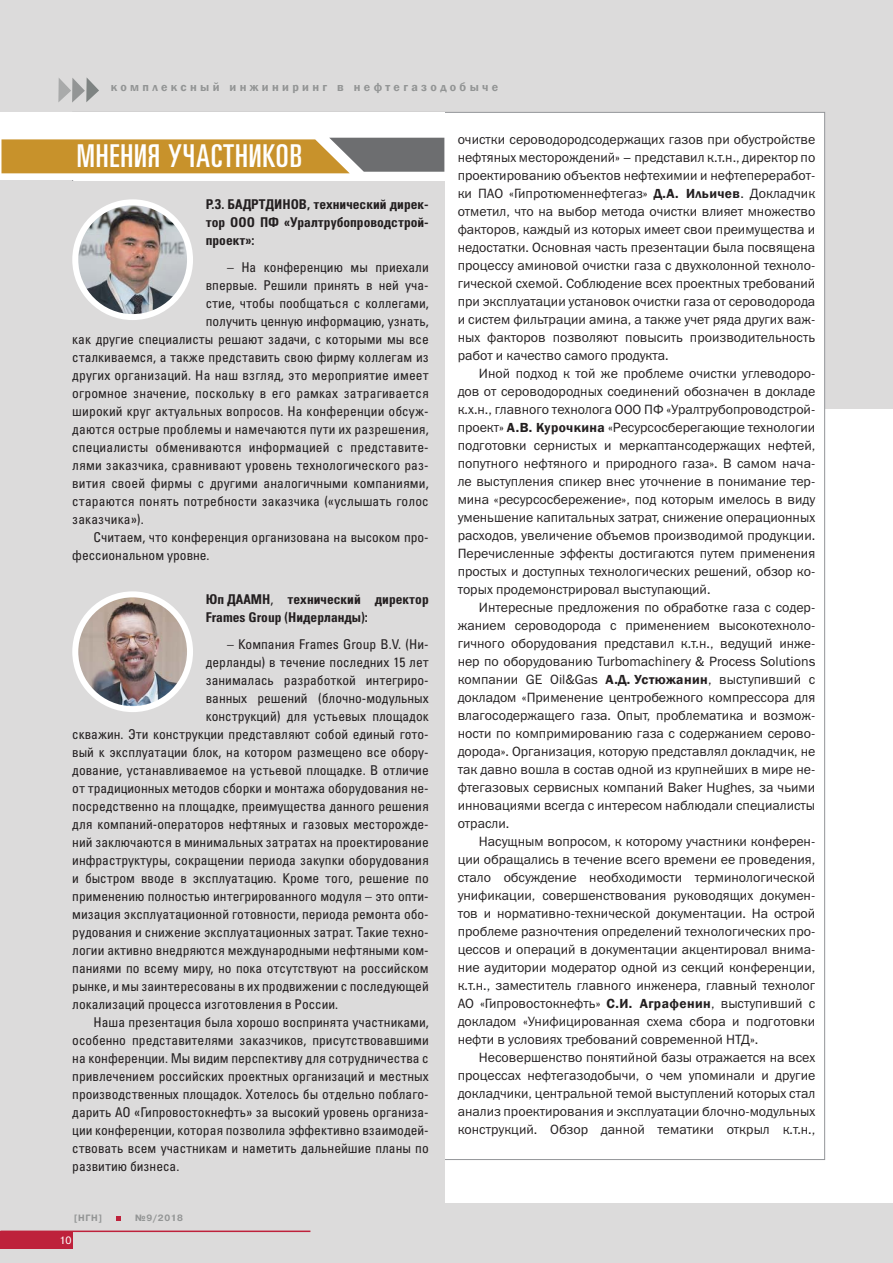
<style>
.page{position:relative;width:893px;height:1263px;background:#fff}
.page>*{position:absolute;margin:0;border:0;box-sizing:border-box;transform-origin:0 0}
.t1{font:ultra-condensed 31.5px "Partner";letter-spacing:.03em;color:#fff}
.t2{font:13.5px/18px "Franklin Gothic Book C";color:#231f20;text-align:justify}
.t3{font:13.5px "Partner Condensed";color:#231f20}
.t4{font:700 13.5px/18px "Partner Condensed";color:#231f20;text-align:justify}
.t5{font:600 12px "Franklin Gothic";letter-spacing:.28em;color:#939595}
.t6{font:10.5px "Pragmatica";color:#fff}
.t7{font:700 9px "Pragmatica";letter-spacing:.075em;color:#939595}
.s1{font-weight:400}
.s2{font-family:"Franklin Gothic";font-weight:600}
</style>
<div class="page">
<div style="left:0;top:1203px;width:893px;height:60px;background:#dcdbdb"></div>
<div style="left:0;top:1231px;width:72px;height:17px;background:#be213b"></div>
<svg style="left:117px;top:1216px;width:4px;height:5px"></svg>
<hr style="left:0;top:1231px;width:310px;height:1px;background:#be213b">
<div style="left:0;top:0;width:893px;height:408px;background:#dcdbdb"></div>
<svg style="left:58px;top:77px;width:41px;height:26px"></svg>
<div style="left:73px;top:112px;width:752px;height:1048px;background:#fff"></div>
<div style="left:0;top:181px;width:444px;height:1022px;background:#dcdbdb"></div>
<div style="left:0;top:112px;width:444px;height:68px;background:#fff"></div>
<svg style="left:2px;top:138px;width:442px;height:35px"></svg>
<img style="left:75px;top:202px;width:115px;height:115px;border-radius:50%">
<div style="left:72px;top:199px;width:121px;height:121px;border:6px solid #fff;border-radius:50%"></div>
<img style="left:75px;top:594px;width:115px;height:115px;border-radius:50%">
<div style="left:72px;top:591px;width:121px;height:121px;border:6px solid #fff;border-radius:50%"></div>
<p class="t5" style="left:111px;top:80px;width:389px">комплексный инжиниринг в нефтегазодобыче</p>
<h1 class="t1" style="left:77px;top:145px;width:227px">МНЕНИЯ УЧАСТНИКОВ</h1>
<p class="t4" style="left:206px;top:197px;width:224px">Р.З. БАДРТДИНОВ, технический дирек&shy;тор ООО ПФ «Уралтрубопроводстрой&shy;проект»:</p>
<p class="t3" style="left:227px;top:262px;width:203px">– На конференцию мы приехали</p>
<p class="t3" style="left:206px;top:280px;width:224px">впервые. Решили принять в ней уча-</p>
<p class="t3" style="left:206px;top:298px;width:224px">стие, чтобы пообщаться с коллегами,</p>
<p class="t3" style="left:206px;top:316px;width:224px">получить ценную информацию, узнать,</p>
<p class="t3" style="left:72px;top:334px;width:358px">как другие специалисты решают задачи, с которыми мы все</p>
<p class="t3" style="left:72px;top:352px;width:358px">сталкиваемся, а также представить свою фирму коллегам из</p>
<p class="t3" style="left:72px;top:370px;width:358px">других организаций. На наш взгляд, это мероприятие имеет</p>
<p class="t3" style="left:72px;top:388px;width:358px">огромное значение, поскольку в его рамках затрагивается</p>
<p class="t3" style="left:72px;top:406px;width:358px">широкий круг актуальных вопросов. На конференции обсуж-</p>
<p class="t3" style="left:72px;top:424px;width:358px">даются острые проблемы и намечаются пути их разрешения,</p>
<p class="t3" style="left:72px;top:442px;width:358px">специалисты обмениваются информацией с представите-</p>
<p class="t3" style="left:72px;top:460px;width:358px">лями заказчика, сравнивают уровень технологического раз-</p>
<p class="t3" style="left:72px;top:478px;width:358px">вития своей фирмы с другими аналогичными компаниями,</p>
<p class="t3" style="left:72px;top:496px;width:358px">стараются понять потребности заказчика («услышать голос</p>
<p class="t3" style="left:72px;top:514px;width:73px">заказчика»).</p>
<p class="t3" style="left:94px;top:532px;width:337px">Считаем, что конференция организована на высоком про-</p>
<p class="t3" style="left:72px;top:550px;width:139px">фессиональном уровне.</p>
<p class="t4" style="left:206px;top:592px;width:224px">Юп ДААМН<span class="s1">,</span> технический директор<br>Frames Group (Нидерланды):</p>
<p class="t3" style="left:227px;top:639px;width:203px">– Компания Frames Group B.V. (Ни-</p>
<p class="t3" style="left:206px;top:657px;width:224px">дерланды) в течение последних 15 лет</p>
<p class="t3" style="left:206px;top:675px;width:224px">занималась разработкой интегриро-</p>
<p class="t3" style="left:206px;top:693px;width:224px">ванных решений (блочно-модульных</p>
<p class="t3" style="left:206px;top:711px;width:224px">конструкций) для устьевых площадок</p>
<p class="t3" style="left:72px;top:729px;width:358px">скважин. Эти конструкции представляют собой единый гото-</p>
<p class="t3" style="left:72px;top:747px;width:358px">вый к эксплуатации блок, на котором размещено все обору-</p>
<p class="t3" style="left:72px;top:765px;width:358px">дование, устанавливаемое на устьевой площадке. В отличие</p>
<p class="t3" style="left:72px;top:783px;width:358px">от традиционных методов сборки и монтажа оборудования не-</p>
<p class="t3" style="left:72px;top:801px;width:358px">посредственно на площадке, преимущества данного решения</p>
<p class="t3" style="left:72px;top:819px;width:358px">для компаний-операторов нефтяных и газовых месторожде-</p>
<p class="t3" style="left:72px;top:837px;width:358px">ний заключаются в минимальных затратах на проектирование</p>
<p class="t3" style="left:72px;top:855px;width:358px">инфраструктуры, сокращении периода закупки оборудования</p>
<p class="t3" style="left:72px;top:873px;width:358px">и быстром вводе в эксплуатацию. Кроме того, решение по</p>
<p class="t3" style="left:72px;top:891px;width:358px">применению полностью интегрированного модуля – это опти-</p>
<p class="t3" style="left:72px;top:909px;width:358px">мизация эксплуатационной готовности, периода ремонта обо-</p>
<p class="t3" style="left:72px;top:927px;width:358px">рудования и снижение эксплуатационных затрат. Такие техно-</p>
<p class="t3" style="left:72px;top:945px;width:358px">логии активно внедряются международными нефтяными ком-</p>
<p class="t3" style="left:72px;top:963px;width:358px">паниями по всему миру, но пока отсутствуют на российском</p>
<p class="t3" style="left:72px;top:981px;width:358px">рынке, и мы заинтересованы в их продвижении с последующей</p>
<p class="t3" style="left:72px;top:999px;width:267px">локализаций процесса изготовления в России.</p>
<p class="t3" style="left:94px;top:1017px;width:337px">Наша презентация была хорошо воспринята участниками,</p>
<p class="t3" style="left:72px;top:1035px;width:358px">особенно представителями заказчиков, присутствовавшими</p>
<p class="t3" style="left:72px;top:1053px;width:358px">на конференции. Мы видим перспективу для сотрудничества с</p>
<p class="t3" style="left:72px;top:1071px;width:358px">привлечением российских проектных организаций и местных</p>
<p class="t3" style="left:72px;top:1089px;width:358px">производственных площадок. Хотелось бы отдельно поблаго-</p>
<p class="t3" style="left:72px;top:1107px;width:358px">дарить АО «Гипровостокнефть» за высокий уровень организа-</p>
<p class="t3" style="left:72px;top:1125px;width:358px">ции конференции, которая позволила эффективно взаимодей-</p>
<p class="t3" style="left:72px;top:1143px;width:358px">ствовать всем участникам и наметить дальнейшие планы по</p>
<p class="t3" style="left:72px;top:1161px;width:109px">развитию бизнеса.</p>
<p class="t7" style="left:74px;top:1214px;width:30px">[Õ√Õ]</p>
<p class="t7" style="left:135px;top:1214px;width:49px">π9/2018</p>
<p class="t6" style="left:59px;top:1236px;width:14px">10</p>
<p class="t2" style="left:458px;top:131px;width:359px">очистки сероводородсодержащих газов при обустройстве нефтяных месторождений» – представил к.т.н., директор по проектированию объектов нефтехимии и нефтепереработ&shy;ки ПАО «Гипротюменнефтегаз» <span class="s2">Д.А. Ильичев</span>. Докладчик отметил, что на выбор метода очистки влияет множество факторов, каждый из которых имеет свои преимущества и недостатки. Основная часть презентации была посвящена процессу аминовой очистки газа с двухколонной техноло&shy;гической схемой. Соблюдение всех проектных требований при эксплуатации установок очистки газа от сероводорода и систем фильтрации амина, а также учет ряда других важ&shy;ных факторов позволяют повысить производительность работ и качество самого продукта.</p>
<p class="t2" style="left:458px;top:365px;width:359px;text-indent:21px">Иной подход к той же проблеме очистки углеводоро&shy;дов от сероводородных соединений обозначен в докладе к.х.н., главного технолога ООО ПФ «Уралтрубопроводстрой&shy;проект» <span class="s2">А.В. Курочкина</span> «Ресурсосберегающие технологии подготовки сернистых и меркаптансодержащих нефтей, попутного нефтяного и природного газа». В самом нача&shy;ле выступления спикер внес уточнение в понимание тер&shy;мина «ресурсосбережение», под которым имелось в виду уменьшение капитальных затрат, снижение операционных расходов, увеличение объемов производимой продукции.<br>Перечисленные эффекты достигаются путем применения простых и доступных технологических решений, обзор ко&shy;торых продемонстрировал выступающий.</p>
<p class="t2" style="left:458px;top:599px;width:359px;text-indent:21px">Интересные предложения по обработке газа с содер&shy;жанием сероводорода с применением высокотехноло&shy;гичного оборудования представил к.т.н., ведущий инже&shy;нер по оборудованию Turbomachinery &amp; Process Solutions компании GE Oil&amp;Gas <span class="s2">А.Д. Устюжанин</span>, выступивший с докладом «Применение центробежного компрессора для влагосодержащего газа. Опыт, проблематика и возмож&shy;ности по компримированию газа с содержанием серово&shy;дорода». Организация, которую представлял докладчик, не так давно вошла в состав одной из крупнейших в мире не&shy;фтегазовых сервисных компаний Baker Hughes, за чьими инновациями всегда с интересом наблюдали специалисты отрасли.</p>
<p class="t2" style="left:458px;top:833px;width:359px;text-indent:21px">Насущным вопросом, к которому участники конферен&shy;ции обращались в течение всего времени ее проведения, стало обсуждение необходимости терминологической унификации, совершенствования руководящих докумен&shy;тов и нормативно-технической документации. На острой проблеме разночтения определений технологических про&shy;цессов и операций в документации акцентировал внима&shy;ние аудитории модератор одной из секций конференции, к.т.н., заместитель главного инженера, главный технолог АО «Гипро востокнефть» <span class="s2">С.И. Аграфенин</span>, выступивший с докладом «Унифицированная схема сбора и подготовки нефти в условиях требований современной НТД».</p>
<p class="t2" style="left:458px;top:1049px;width:359px;text-indent:21px">Несовершенство понятийной базы отражается на всех процессах нефтегазодобычи, о чем упоминали и другие докладчики, центральной темой выступлений которых стал анализ проектирования и эксплуатации блочно-модульных конструкций. Обзор данной тематики открыл к.т.н.,</p>
</div>
